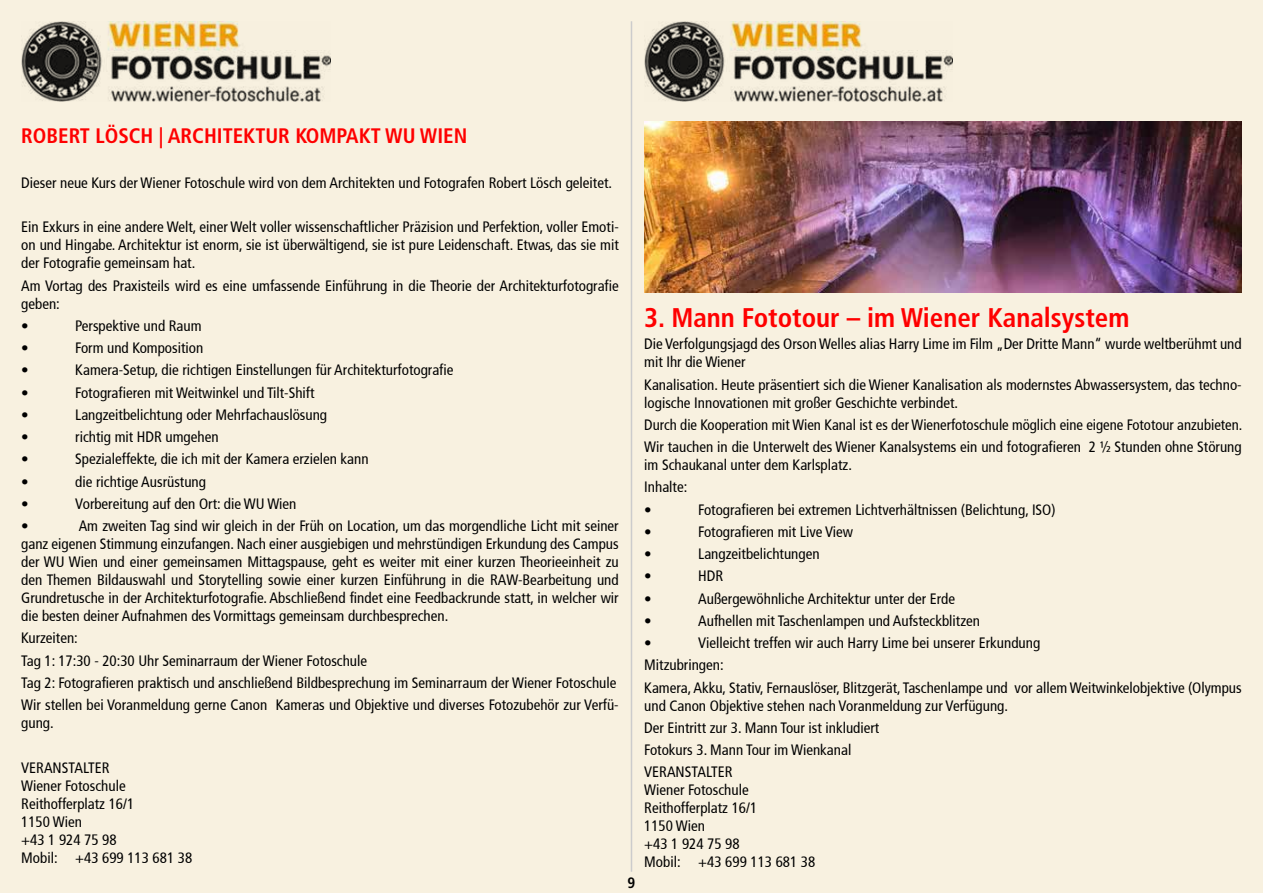
<style>
.page{position:relative;width:1263px;height:893px;background:#f8f1e0}
.page>*{position:absolute;margin:0;border:0;box-sizing:border-box;transform-origin:0 0}
.t1{font:700 condensed 27px "Frutiger";color:#f00}
.t2{font:700 condensed 21px "Frutiger";color:#f00}
.t3{font:condensed 15px/18px "Frutiger";color:#000}
.t4{font:700 condensed 15px "Frutiger";color:#000}
</style>
<div class="page">
<hr style="left:631px;top:21px;width:1px;height:851px;background:#ccc">
<img style="left:21px;top:21px;width:309px;height:80px">
<img style="left:644px;top:21px;width:309px;height:80px">
<img style="left:644px;top:121px;width:598px;height:171px">
<h2 class="t2" style="left:21px;top:124px;width:447px">ROBERT LÖSCH | ARCHITEKTUR KOMPAKT WU WIEN</h2>
<p class="t3" style="left:21px;top:174px;width:592px">Dieser neue Kurs der Wiener Fotoschule wird von dem Architekten und Fotografen Robert Lösch geleitet.</p>
<p class="t3" style="left:21px;top:218px;width:599px;text-align:justify">Ein Exkurs in eine andere Welt, einer Welt voller wissenschaftlicher Präzision und Perfektion, voller Emoti&shy;on und Hingabe. Architektur ist enorm, sie ist überwältigend, sie ist pure Leidenschaft. Etwas, das sie mit der Fotografie gemeinsam hat.</p>
<p class="t3" style="left:21px;top:276px;width:599px">Am Vortag des Praxisteils wird es eine umfassende Einführung in die Theorie der Architekturfotografie geben:</p>
<p class="t3" style="left:21px;top:317px;width:9px">•</p>
<p class="t3" style="left:75px;top:317px;width:128px">Perspektive und Raum</p>
<p class="t3" style="left:21px;top:339px;width:9px">•</p>
<p class="t3" style="left:75px;top:339px;width:130px">Form und Komposition</p>
<p class="t3" style="left:21px;top:361px;width:9px">•</p>
<p class="t3" style="left:75px;top:361px;width:380px">Kamera-Setup, die richtigen Einstellungen für Architekturfotografie</p>
<p class="t3" style="left:21px;top:383px;width:9px">•</p>
<p class="t3" style="left:75px;top:383px;width:241px">Fotografieren mit Weitwinkel und Tilt-Shift</p>
<p class="t3" style="left:21px;top:406px;width:9px">•</p>
<p class="t3" style="left:75px;top:406px;width:253px">Langzeitbelichtung oder Mehrfachauslösung</p>
<p class="t3" style="left:21px;top:428px;width:9px">•</p>
<p class="t3" style="left:75px;top:428px;width:145px">richtig mit HDR umgehen</p>
<p class="t3" style="left:21px;top:450px;width:9px">•</p>
<p class="t3" style="left:75px;top:450px;width:295px">Spezialeffekte, die ich mit der Kamera erzielen kann</p>
<p class="t3" style="left:21px;top:472px;width:9px">•</p>
<p class="t3" style="left:75px;top:472px;width:132px">die richtige Ausrüstung</p>
<p class="t3" style="left:21px;top:495px;width:9px">•</p>
<p class="t3" style="left:75px;top:495px;width:223px">Vorbereitung auf den Ort: die WU Wien</p>
<p class="t3" style="left:21px;top:517px;width:9px">•</p>
<p class="t3" style="left:21px;top:517px;width:599px;text-align:justify;text-indent:57px">Am zweiten Tag sind wir gleich in der Früh on Location, um das morgendliche Licht mit seiner ganz eigenen Stimmung einzufangen. Nach einer ausgiebigen und mehrstündigen Erkundung des Campus der WU Wien und einer gemeinsamen Mittagspause, geht es weiter mit einer kurzen Theorieeinheit zu den Themen Bildauswahl und Storytelling sowie einer kurzen Einführung in die RAW-Bearbeitung und Grundretusche in der Architekturfotografie. Abschließend findet eine Feedbackrunde statt, in welcher wir die besten deiner Aufnahmen des Vormittags gemeinsam durchbesprechen.</p>
<p class="t3" style="left:21px;top:627px;width:599px;line-height:22.2px">Kurzeiten:<br>Tag 1: 17:30 - 20:30 Uhr Seminarraum der Wiener Fotoschule<br>Tag 2: Fotografieren praktisch und anschließend Bildbesprechung im Seminarraum der Wiener Fotoschule Wir stellen bei Voranmeldung gerne Canon Kameras und Objektive und diverses Fotozubehör zur Verfü-</p>
<p class="t3" style="left:21px;top:714px;width:34px">gung.</p>
<p class="t3" style="left:21px;top:758px;width:173px">VERANSTALTER<br>Wiener Fotoschule<br>Reithofferplatz 16/1<br>1150 Wien<br>+43 1 924 75 98<br>Mobil: +43 699 113 681 38</p>
<p class="t4" style="left:628px;top:874px;width:9px">9</p>
<h1 class="t1" style="left:644px;top:302px;width:487px">3. Mann Fototour – im Wiener Kanalsystem</h1>
<p class="t3" style="left:644px;top:335px;width:599px">Die Verfolgungsjagd des Orson Welles alias Harry Lime im Film „Der Dritte Mann“ wurde weltberühmt und mit Ihr die Wiener</p>
<p class="t3" style="left:644px;top:376px;width:599px">Kanalisation. Heute präsentiert sich die Wiener Kanalisation als modernstes Abwassersystem, das techno&shy;logische Innovationen mit großer Geschichte verbindet.</p>
<p class="t3" style="left:644px;top:414px;width:600px;line-height:22.2px">Durch die Kooperation mit Wien Kanal ist es der Wienerfotoschule möglich eine eigene Fototour anzubieten.<br>Wir tauchen in die Unterwelt des Wiener Kanalsystems ein und fotografieren 2 ½ Stunden ohne Störung</p>
<p class="t3" style="left:644px;top:454px;width:209px;line-height:22.2px">im Schaukanal unter dem Karlsplatz.<br>Inhalte:<br>•</p>
<p class="t3" style="left:698px;top:501px;width:359px">Fotografieren bei extremen Lichtverhältnissen (Belichtung, ISO)</p>
<p class="t3" style="left:644px;top:523px;width:9px">•</p>
<p class="t3" style="left:698px;top:523px;width:156px">Fotografieren mit Live View</p>
<p class="t3" style="left:644px;top:545px;width:9px">•</p>
<p class="t3" style="left:698px;top:545px;width:123px">Langzeitbelichtungen</p>
<p class="t3" style="left:644px;top:567px;width:9px">•</p>
<p class="t3" style="left:698px;top:567px;width:27px">HDR</p>
<p class="t3" style="left:644px;top:590px;width:9px">•</p>
<p class="t3" style="left:698px;top:590px;width:258px">Außergewöhnliche Architektur unter der Erde</p>
<p class="t3" style="left:644px;top:612px;width:9px">•</p>
<p class="t3" style="left:698px;top:612px;width:283px">Aufhellen mit Taschenlampen und Aufsteckblitzen</p>
<p class="t3" style="left:644px;top:634px;width:9px">•</p>
<p class="t3" style="left:644px;top:632px;width:599px;line-height:22.2px;text-indent:54px">Vielleicht treffen wir auch Harry Lime bei unserer Erkundung<br>Mitzubringen:<br>Kamera, Akku, Stativ, Fernauslöser, Blitzgerät, Taschenlampe und vor allem Weitwinkelobjektive (Olympus</p>
<p class="t3" style="left:644px;top:694px;width:365px;line-height:22.2px">und Canon Objektive stehen nach Voranmeldung zur Verfügung.<br>Der Eintritt zur 3. Mann Tour ist inkludiert<br>Fotokurs 3. Mann Tour im Wienkanal<br>VERANSTALTER</p>
<p class="t3" style="left:644px;top:781px;width:173px">Wiener Fotoschule<br>Reithofferplatz 16/1<br>1150 Wien<br>+43 1 924 75 98<br>Mobil: +43 699 113 681 38</p>
</div>
